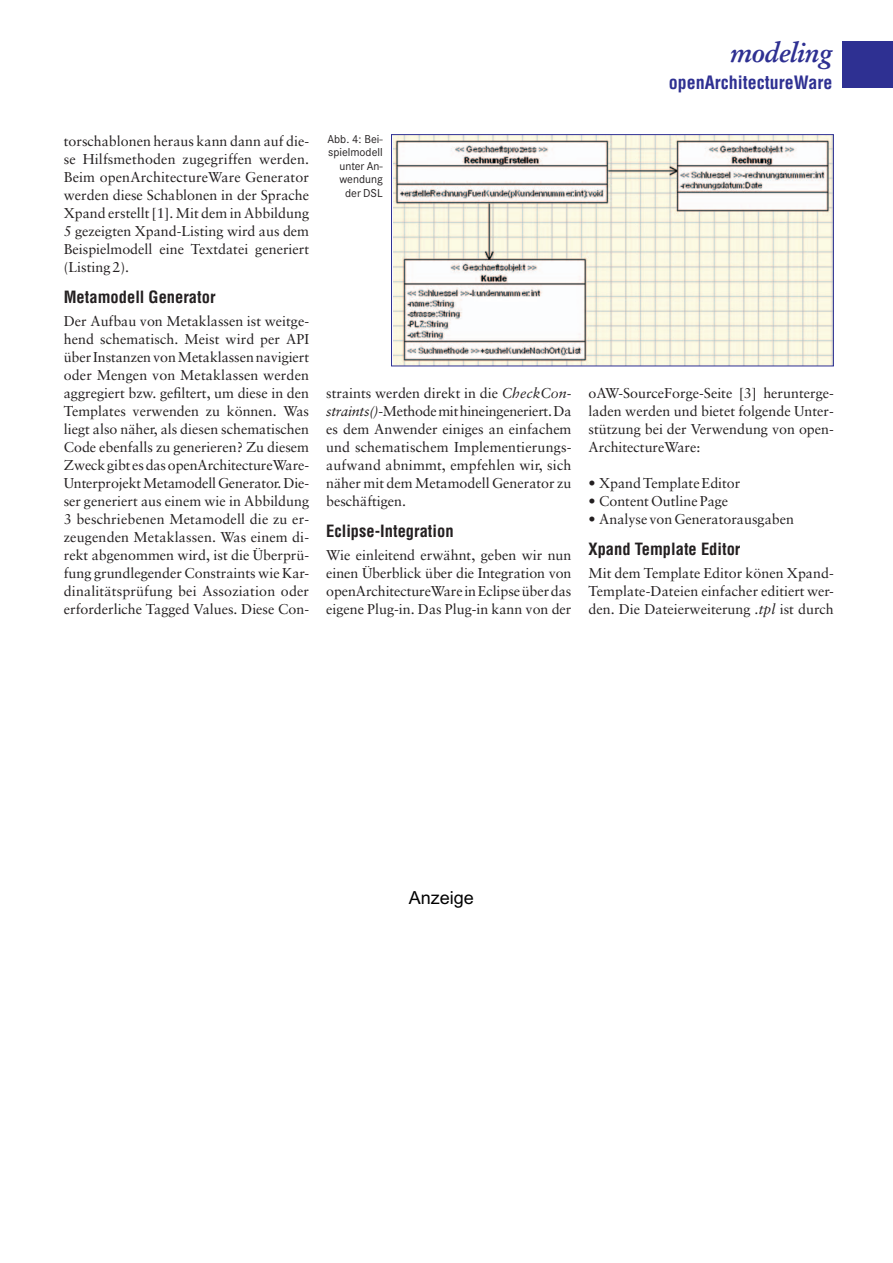
<style>
.page{position:relative;width:893px;height:1263px;background:#fff}
.page>*{position:absolute;margin:0;border:0;box-sizing:border-box;transform-origin:0 0}
.t1{font:italic 700 27px "Stempel Garamond";letter-spacing:-.03em;color:#2e3092}
.t2{font:700 condensed 18px "Helvetica";color:#2e3092}
.t3{font:18px "Arial";color:#000}
.t4{font:700 condensed 16.5px "Helvetica";color:#231f20}
.t5{font:14.25px/18px "Sabon";color:#231f20;text-align:justify}
.t6{font:11.25px/13.6px "Corporate SBQ";color:#231f20;text-align:right}
.s1{font-style:italic}
</style>
<div class="page">
<div style="left:842px;top:41px;width:50px;height:47px;background:#2e3092"></div>
<img style="left:394px;top:136px;width:437px;height:228px">
<div style="left:391px;top:134px;width:442px;height:232px;border:1px solid #2e3092"></div>
<p class="t5" style="left:64px;top:133px;width:247px">torschablonen heraus kann dann auf die&shy;se Hilfsmethoden zugegriffen werden.<br>Beim openArchitectureWare Generator werden diese Schablonen in der Sprache Xpand erstellt [1]. Mit dem in Abbildung 5 gezeigten Xpand-Listing wird aus dem Beispielmodell eine Textdatei generiert (Listing 2).</p>
<p class="t4" style="left:64px;top:291px;width:153px">Metamodell Generator</p>
<p class="t5" style="left:64px;top:313px;width:247px">Der Aufbau von Metaklassen ist weitge&shy;hend schematisch. Meist wird per API über Instanzen von Metaklassen navigiert oder Mengen von Metaklassen werden aggregiert bzw. gefiltert, um diese in den Templates verwenden zu können. Was liegt also näher, als diesen schematischen Code ebenfalls zu generieren? Zu diesem Zweck gibt es das openArchitectureWare-Unterprojekt Metamodell Generator. Die&shy;ser generiert aus einem wie in Abbildung 3 beschriebenen Metamodell die zu er&shy;zeugenden Metaklassen. Was einem di&shy;rekt abgenommen wird, ist die Überprü&shy;fung grundlegender Constraints wie Kar&shy;dinalitätsprüfung bei Assoziation oder erforderliche Tagged Values. Diese Con-</p>
<p class="t6" style="left:327px;top:133px;width:57px">Abb. 4: Bei&shy;spielmodell unter An&shy;wendung der DSL</p>
<p class="t5" style="left:326px;top:385px;width:247px">straints werden direkt in die <span class="s1">CheckCon&shy;straints()</span>-Methode mit hineingeneriert. Da es dem Anwender einiges an einfachem und schematischem Implementierungs&shy;aufwand abnimmt, empfehlen wir, sich näher mit dem Metamodell Generator zu beschäftigen.</p>
<p class="t4" style="left:326px;top:525px;width:129px">Eclipse-Integration</p>
<p class="t5" style="left:326px;top:547px;width:247px">Wie einleitend erwähnt, geben wir nun einen Überblick über die Integration von openArchitectureWare in Eclipse über das eigene Plug-in. Das Plug-in kann von der</p>
<h1 class="t1" style="left:730px;top:41px;width:104px">modeling</h1>
<p class="t2" style="left:669px;top:75px;width:165px">openArchitectureWare</p>
<p class="t5" style="left:588px;top:385px;width:247px">oAW-SourceForge-Seite [3] herunterge&shy;laden werden und bietet folgende Unter&shy;stützung bei der Verwendung von open-ArchitectureWare:</p>
<p class="t5" style="left:588px;top:475px;width:153px">• Xpand Template Editor</p>
<p class="t5" style="left:588px;top:493px;width:141px">• Content Outline Page</p>
<p class="t5" style="left:588px;top:511px;width:207px">• Analyse von Generatorausgaben</p>
<p class="t4" style="left:588px;top:543px;width:153px">Xpand Template Editor</p>
<p class="t5" style="left:588px;top:565px;width:247px">Mit dem Template Editor könen Xpand-Template-Dateien einfacher editiert wer&shy;den. Die Dateierweiterung <span class="s1">.tpl</span> ist durch</p>
<p class="t3" style="left:409px;top:888px;width:67px">Anzeige</p>
</div>
